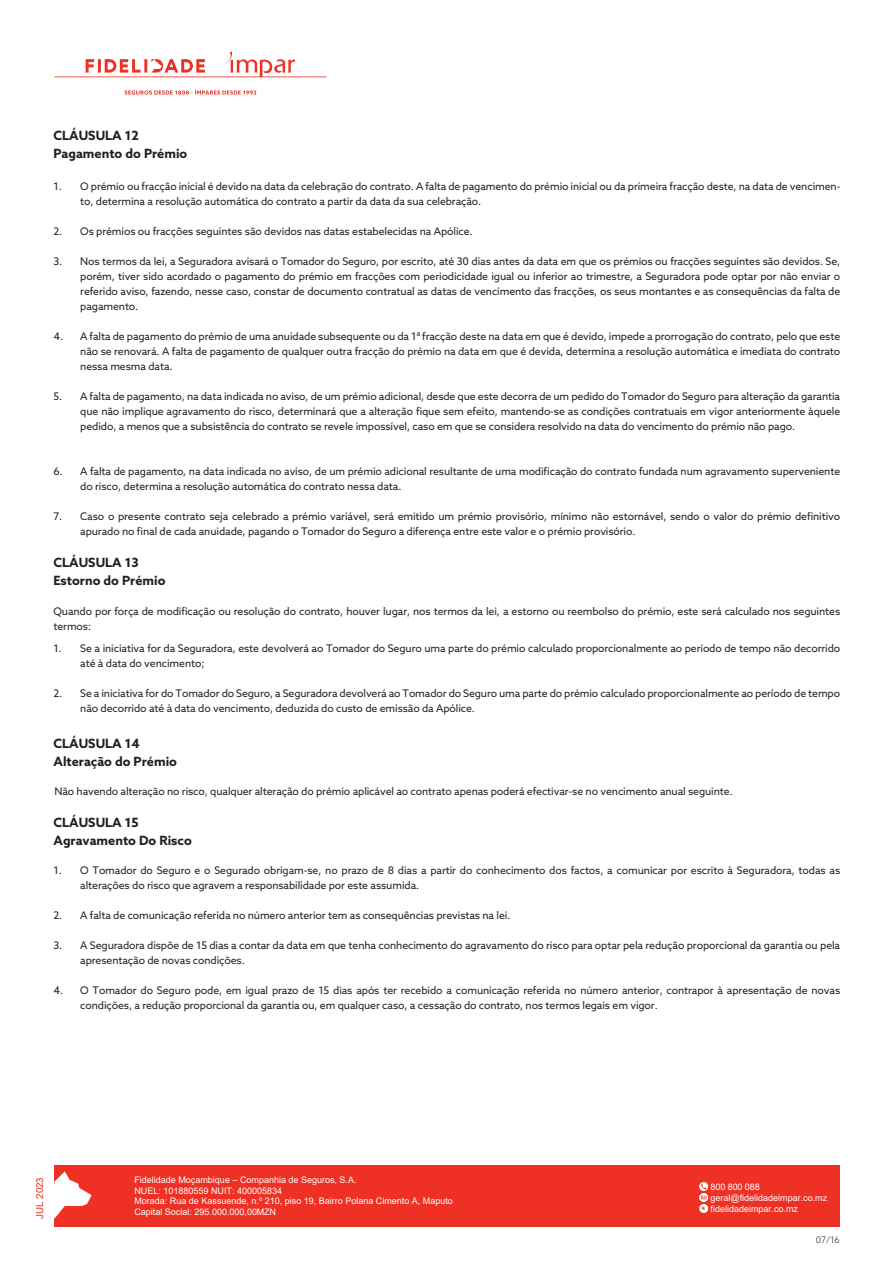
<style>
.page{position:relative;width:893px;height:1263px;background:#fff}
.page>*{position:absolute;margin:0;border:0;box-sizing:border-box;transform-origin:0 0}
.t1{font:700 12.75px/18px "Azo Sans";color:#231f20}
.t2{font:10.5px/15px "Azo Sans";letter-spacing:-.01em;color:#231f20}
.t3{font:9.75px "Arial";color:#ee3124}
.t4{font:9px/10.8px "Arial";color:#fff}
.t5{font:300 9px "Azo Sans";color:#231f20}
</style>
<div class="page">
<div style="left:54px;top:1165px;width:786px;height:61px;background:#ee3124"></div>
<svg style="left:54px;top:1171px;width:38px;height:48px"></svg>
<svg style="left:699px;top:1182px;width:9px;height:31px"></svg>
<svg style="left:54px;top:51px;width:273px;height:44px"></svg>
<p class="t1" style="left:53px;top:127px;width:135px">CLÁUSULA 12<br>Pagamento do Prémio</p>
<p class="t2" style="left:53px;top:178px;width:10px">1.</p>
<p class="t2" style="left:53px;top:223px;width:10px">2.</p>
<p class="t2" style="left:53px;top:253px;width:10px">3.</p>
<p class="t2" style="left:53px;top:328px;width:11px">4.</p>
<p class="t2" style="left:53px;top:388px;width:10px">5.</p>
<p class="t2" style="left:53px;top:463px;width:11px">6.</p>
<p class="t2" style="left:53px;top:508px;width:10px">7.</p>
<p class="t2" style="left:80px;top:178px;width:762px">O prémio ou fracção inicial é devido na data da celebração do contrato. A falta de pagamento do prémio inicial ou da primeira fracção deste, na data de vencimen&shy;to, determina a resolução automática do contrato a partir da data da sua celebração.</p>
<p class="t2" style="left:80px;top:223px;width:394px">Os prémios ou fracções seguintes são devidos nas datas estabelecidas na Apólice.</p>
<p class="t2" style="left:80px;top:253px;width:762px;text-align:justify">Nos termos da lei, a Seguradora avisará o Tomador do Seguro, por escrito, até 30 dias antes da data em que os prémios ou fracções seguintes são devidos. Se, porém, tiver sido acordado o pagamento do prémio em fracções com periodicidade igual ou inferior ao trimestre, a Seguradora pode optar por não enviar o referido aviso, fazendo, nesse caso, constar de documento contratual as datas de vencimento das fracções, os seus montantes e as consequências da falta de pagamento.</p>
<p class="t2" style="left:80px;top:328px;width:762px;text-align:justify">A falta de pagamento do prémio de uma anuidade subsequente ou da 1ª fracção deste na data em que é devido, impede a prorrogação do contrato, pelo que este não se renovará. A falta de pagamento de qualquer outra fracção do prémio na data em que é devida, determina a resolução automática e imediata do contrato nessa mesma data.</p>
<p class="t2" style="left:80px;top:388px;width:761px;text-align:justify">A falta de pagamento, na data indicada no aviso, de um prémio adicional, desde que este decorra de um pedido do Tomador do Seguro para alteração da garantia que não implique agravamento do risco, determinará que a alteração fique sem efeito, mantendo-se as condições contratuais em vigor anteriormente àquele pedido, a menos que a subsistência do contrato se revele impossível, caso em que se considera resolvido na data do vencimento do prémio não pago.</p>
<p class="t2" style="left:80px;top:463px;width:761px">A falta de pagamento, na data indicada no aviso, de um prémio adicional resultante de uma modificação do contrato fundada num agravamento superveniente do risco, determina a resolução automática do contrato nessa data.</p>
<p class="t2" style="left:80px;top:508px;width:761px">Caso o presente contrato seja celebrado a prémio variável, será emitido um prémio provisório, mínimo não estornável, sendo o valor do prémio definitivo apurado no final de cada anuidade, pagando o Tomador do Seguro a diferença entre este valor e o prémio provisório.</p>
<p class="t1" style="left:53px;top:554px;width:114px">CLÁUSULA 13<br>Estorno do Prémio</p>
<p class="t2" style="left:53px;top:604px;width:788px">Quando por força de modificação ou resolução do contrato, houver lugar, nos termos da lei, a estorno ou reembolso do prémio, este será calculado nos seguintes termos:</p>
<p class="t2" style="left:53px;top:641px;width:10px">1.</p>
<p class="t2" style="left:53px;top:686px;width:10px">2.</p>
<p class="t2" style="left:80px;top:641px;width:761px">Se a iniciativa for da Seguradora, este devolverá ao Tomador do Seguro uma parte do prémio calculado proporcionalmente ao período de tempo não decorrido até à data do vencimento;</p>
<p class="t2" style="left:80px;top:686px;width:761px">Se a iniciativa for do Tomador do Seguro, a Seguradora devolverá ao Tomador do Seguro uma parte do prémio calculado proporcionalmente ao período de tempo não decorrido até à data do vencimento, deduzida do custo de emissão da Apólice.</p>
<p class="t1" style="left:53px;top:734px;width:125px">CLÁUSULA 14<br>Alteração do Prémio</p>
<p class="t2" style="left:54px;top:783px;width:680px">Não havendo alteração no risco, qualquer alteração do prémio aplicável ao contrato apenas poderá efectivar-se no vencimento anual seguinte.</p>
<p class="t1" style="left:53px;top:813px;width:140px">CLÁUSULA 15<br>Agravamento Do Risco</p>
<p class="t2" style="left:53px;top:863px;width:10px">1.</p>
<p class="t2" style="left:53px;top:908px;width:10px">2.</p>
<p class="t2" style="left:53px;top:938px;width:10px">3.</p>
<p class="t2" style="left:53px;top:983px;width:11px">4.</p>
<p class="t2" style="left:80px;top:863px;width:761px">O Tomador do Seguro e o Segurado obrigam-se, no prazo de 8 dias a partir do conhecimento dos factos, a comunicar por escrito à Seguradora, todas as alterações do risco que agravem a responsabilidade por este assumida.</p>
<p class="t2" style="left:80px;top:908px;width:432px">A falta de comunicação referida no número anterior tem as consequências previstas na lei.</p>
<p class="t2" style="left:80px;top:938px;width:761px">A Seguradora dispõe de 15 dias a contar da data em que tenha conhecimento do agravamento do risco para optar pela redução proporcional da garantia ou pela apresentação de novas condições.</p>
<p class="t2" style="left:80px;top:983px;width:761px">O Tomador do Seguro pode, em igual prazo de 15 dias após ter recebido a comunicação referida no número anterior, contrapor à apresentação de novas condições, a redução proporcional da garantia ou, em qualquer caso, a cessação do contrato, nos termos legais em vigor.</p>
<p class="t3" style="left:33px;top:1219px;width:43px;rotate:-90deg">JUL 2023</p>
<p class="t4" style="left:134px;top:1174px;width:320px">Fidelidade Moçambique – Companhia de Seguros, S.A.<br>NUEL: 101880559 NUIT: 400005834<br>Morada: Rua de Kassuende, n.º 210, piso 19, Bairro Polana Cimento A, Maputo Capital Social: 295.000.000,00 MZN</p>
<p class="t4" style="left:711px;top:1181px;width:118px">800 800 088 geral@fidelidadeimpar.co.mz fidelidadeimpar.co.mz</p>
<p class="t5" style="left:816px;top:1233px;width:26px">07/16</p>
</div>
